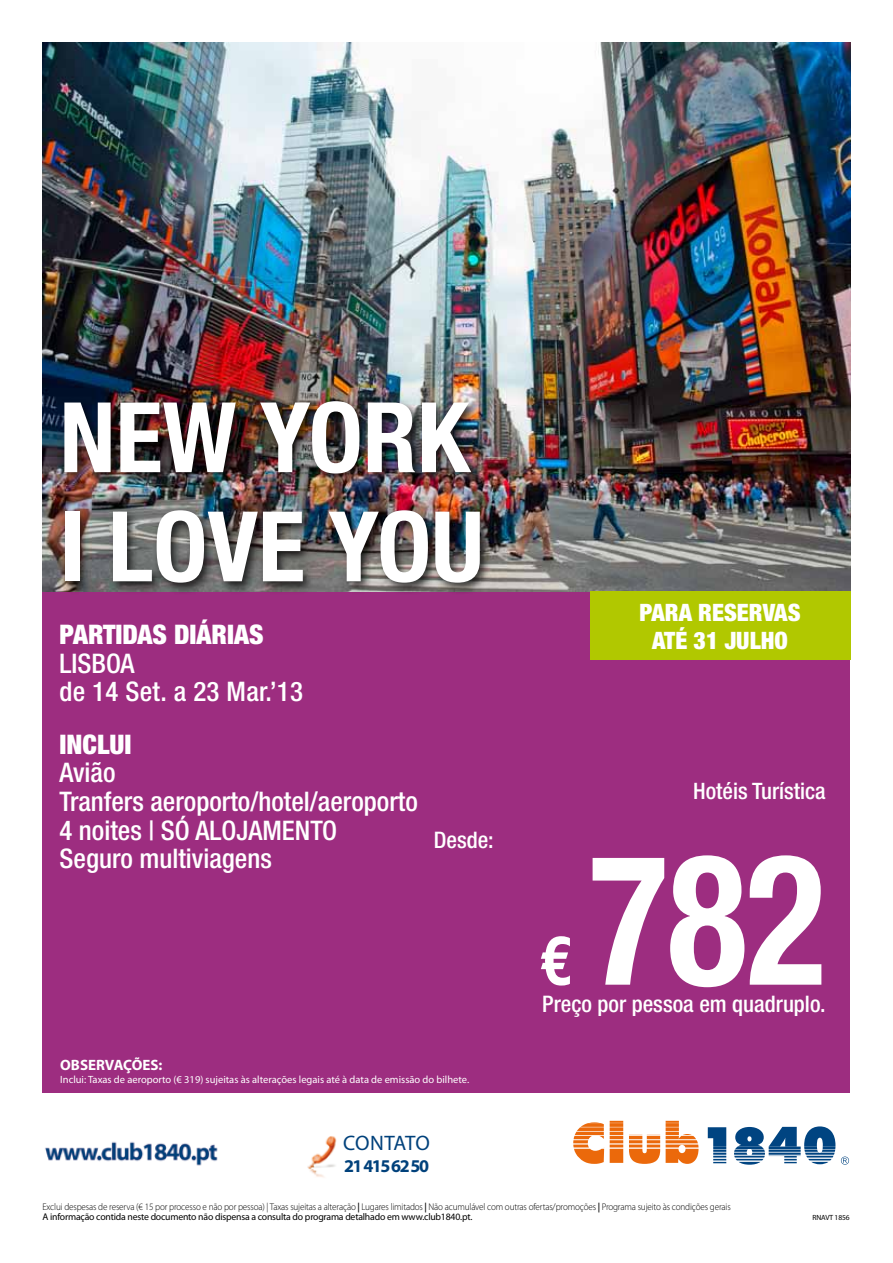
<style>
.page{position:relative;width:893px;height:1263px;background:#fff}
.page>*{position:absolute;margin:0;border:0;box-sizing:border-box;transform-origin:0 0}
.t1{font:700 condensed 182.55px "Helvetica Neue";color:#fff;scale:.9 1}
.t2{font:700 condensed 97.5px/109.1px "Helvetica Neue";color:#fff}
.t3{font:700 condensed 68.55px "Helvetica Neue";color:#fff}
.t4{font:500 condensed 27px/28.5px "Helvetica Neue";color:#fff}
.t5{font:900 condensed 27px "Helvetica Neue";color:#fff}
.t6{font:900 condensed 24px/28.5px "Helvetica Neue";color:#fff;text-align:right}
.t7{font:500 condensed 22.8px "Helvetica Neue";color:#fff}
.t8{font:500 condensed 22.65px "Helvetica Neue";color:#fff}
.t9{font:21px "Myriad Pro";color:#00417b}
.t10{font:700 18px "Myriad Pro";letter-spacing:-.08em;color:#00417b}
.t11{font:700 15px "Myriad Pro";color:#fff}
.t12{font:10.5px "Myriad Pro";color:#fff}
.t13{font:300 9.75px/10.5px "Myriad Pro";letter-spacing:-.015em;color:#000;scale:.94 1}
.t14{font:7.5px "Myriad Pro";letter-spacing:-.02em;color:#000}
.s1{font-weight:600}
.s2{font-weight:400}
</style>
<div class="page">
<div style="left:43px;top:43px;width:807px;height:1050px;background:#9d2d80"></div>
<svg style="left:573px;top:1120px;width:277px;height:45px"></svg>
<img style="left:43px;top:43px;width:807px;height:548px">
<div style="left:61px;top:398px;width:431px;height:197px;background:#000;opacity:.75"></div>
<img style="left:45px;top:1136px;width:292px;height:42px">
<div style="left:590px;top:591px;width:260px;height:69px;background:#b1c800"></div>
<h2 class="t2" style="left:60px;top:382px;width:426px">NEW YORK<br>I LOVE YOU</h2>
<h3 class="t5" style="left:60px;top:618px;width:166px">PARTIDAS DIÁRIAS</h3>
<h3 class="t4" style="left:60px;top:649px;width:245px">Lisboa<br>de 14 Set. a 23 Mar.’13</h3>
<h3 class="t5" style="left:60px;top:728px;width:74px">INCLUI</h3>
<h3 class="t4" style="left:60px;top:758px;width:360px">Avião<br>Tranfers aeroporto/hotel/aeroporto<br>4 noites | SÓ ALOJAMENTO<br>Seguro multiviagens</h3>
<h3 class="t7" style="left:434px;top:826px;width:62px">Desde:</h3>
<h3 class="t11" style="left:60px;top:1055px;width:104px">OBSERVAÇÕES:</h3>
<p class="t12" style="left:60px;top:1073px;width:410px">Inclui: Taxas de aeroporto (€ 319) sujeitas às alterações legais até à data de emissão do bilhete.</p>
<h3 class="t9" style="left:343px;top:1130px;width:40px">contat</h3>
<h3 class="t9" style="left:416px;top:1130px;width:16px">o</h3>
<h3 class="t10" style="left:344px;top:1154px;width:86px">21 415 62 50</h3>
<h3 class="t6" style="left:652px;top:598px;width:137px">RESERVAS<br>ATÉ 31 JULHO</h3>
<h3 class="t6" style="left:640px;top:598px;width:27px">PARA</h3>
<h3 class="t8" style="left:693px;top:778px;width:134px">Hotéis Turística</h3>
<h1 class="t1" style="left:589px;top:809px;width:264px">782</h1>
<h3 class="t7" style="left:542px;top:990px;width:285px">Preço por pessoa em quadruplo.</h3>
<h3 class="t3" style="left:540px;top:919px;width:34px">€</h3>
<p class="t13" style="left:43px;top:1201px;width:734px">Exclui despesas de reserva (€ 15 por processo e não por pessoa) | Taxas sujeitas a alteração <span class="s1">|</span> Lugares limitados <span class="s1">|</span> Não acumulável com outras ofertas/promoções <span class="s1">|</span> Programa sujeito às condições gerais<br><span class="s2">A informação contida neste documento não dispensa a consulta do programa detalhado em www.club1840.pt.</span></p>
<p class="t14" style="left:813px;top:1213px;width:38px">RNAVT 1856</p>
</div>
